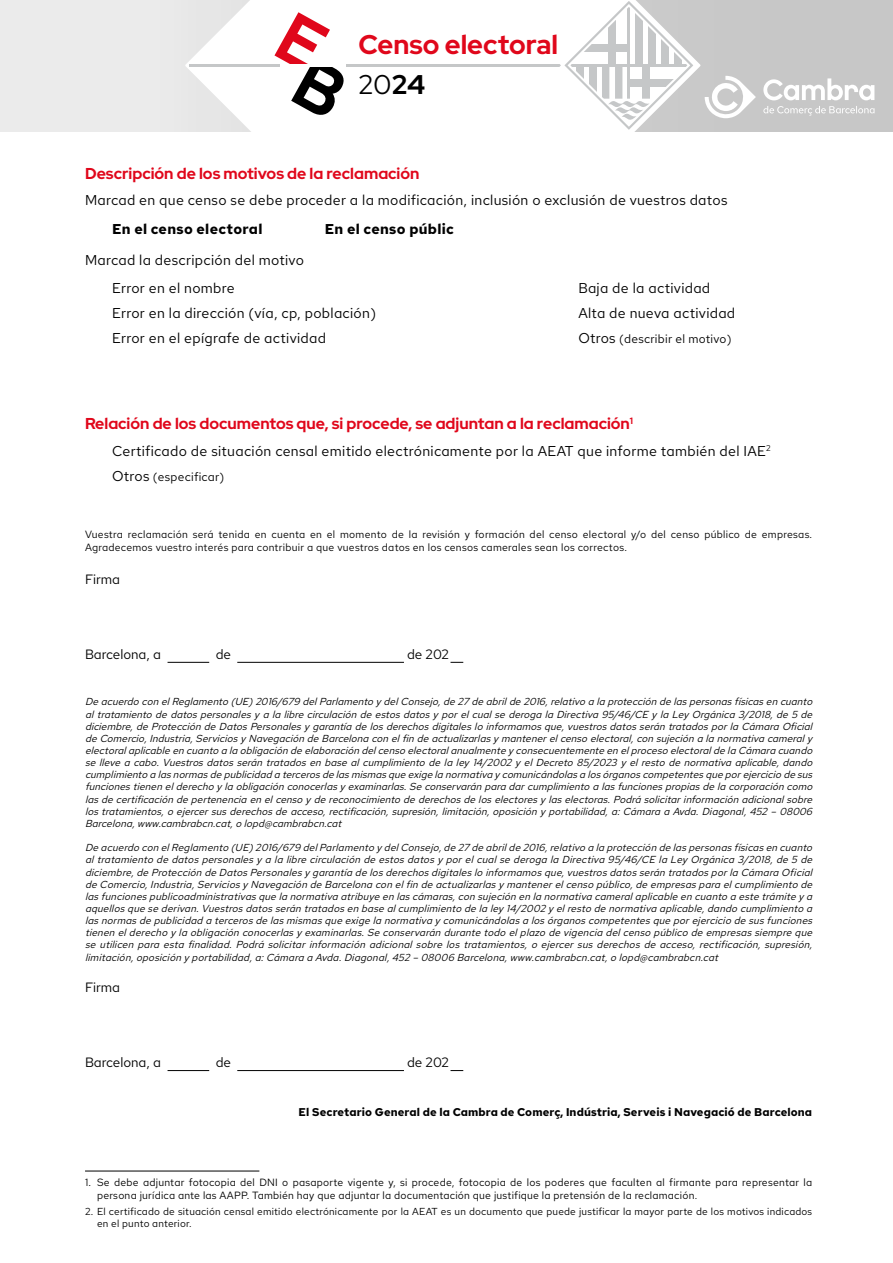
<style>
.page{position:relative;width:893px;height:1263px;background:#fff}
.page>*{position:absolute;margin:0;border:0;box-sizing:border-box;transform-origin:0 0}
.t1{font:700 27px "Red Hat Display";color:#e0071b}
.t2{font:27px "Red Hat Display";color:#000}
.t3{font:700 15.75px "Red Hat Display";color:#e0071b}
.t4{font:14.25px/27.3px "Red Hat Text";letter-spacing:.02em;color:#000}
.t5{font:700 14.25px "Red Hat Text";letter-spacing:.02em;color:#000}
.t6{font:13.5px "Red Hat Text";color:#000}
.t7{font:12px "Red Hat Text";letter-spacing:.02em;color:#000}
.t8{font:700 11.25px "Red Hat Text";letter-spacing:.01em;color:#000}
.t9{font:10.5px/12.6px "Red Hat Text";letter-spacing:.02em;color:#000}
.t10{font:italic 10.2px/12.1px "Red Hat Text";letter-spacing:.015em;color:#000;text-align:justify}
.t11{font:10.2px/12.1px "Red Hat Text";letter-spacing:.02em;color:#000}
.s1{font-weight:700}
.s2{font-size:14.25px}
.s3{font-size:10.2px}
</style>
<div class="page">
<svg style="left:0;top:0;width:893px;height:132px;background:#dadada"></svg>
<svg style="left:185px;top:0;width:129px;height:132px"></svg>
<svg style="left:314px;top:0;width:387px;height:132px"></svg>
<svg style="left:564px;top:1px;width:129px;height:129px"></svg>
<svg style="left:568px;top:4px;width:122px;height:123px"></svg>
<svg style="left:570px;top:7px;width:117px;height:117px"></svg>
<div style="left:608px;top:20px;width:8px;height:44px;background:#c5c7c8"></div>
<div style="left:635px;top:12px;width:8px;height:53px;background:#c5c7c8"></div>
<svg style="left:648px;top:20px;width:8px;height:44px"></svg>
<svg style="left:661px;top:20px;width:8px;height:44px"></svg>
<svg style="left:674px;top:20px;width:8px;height:44px"></svg>
<div style="left:579px;top:44px;width:49px;height:8px;background:#c5c7c8"></div>
<svg style="left:576px;top:66px;width:7px;height:45px"></svg>
<svg style="left:589px;top:66px;width:7px;height:45px"></svg>
<svg style="left:651px;top:79px;width:27px;height:7px"></svg>
<hr style="left:570px;top:64px;width:117px;height:2px;background:#c5c7c8">
<hr style="left:628px;top:7px;width:2px;height:92px;background:#c5c7c8">
<svg style="left:602px;top:66px;width:49px;height:59px"></svg>
<hr style="left:346px;top:64px;width:183px;height:2px;background:#c5c7c8">
<hr style="left:438px;top:64px;width:123px;height:2px;background:#c5c7c8">
<hr style="left:189px;top:64px;width:82px;height:2px;background:#c5c7c8">
<svg style="left:705px;top:76px;width:51px;height:42px"></svg>
<svg style="left:763px;top:78px;width:111px;height:22px"></svg>
<svg style="left:763px;top:106px;width:111px;height:10px"></svg>
<hr style="left:85px;top:1171px;width:174px;height:1px;background:#000">
<hr style="left:168px;top:662px;width:41px;height:1px;background:#000">
<svg style="left:450px;top:662px;width:13px;height:1px"></svg>
<hr style="left:237px;top:662px;width:167px;height:1px;background:#000">
<hr style="left:168px;top:1070px;width:41px;height:1px;background:#000">
<svg style="left:450px;top:1070px;width:13px;height:1px"></svg>
<hr style="left:237px;top:1070px;width:167px;height:1px;background:#000">
<svg style="left:270px;top:12px;width:80px;height:108px"></svg>
<h1 class="t1" style="left:359px;top:27px;width:201px">Censo electoral</h1>
<h1 class="t2" style="left:359px;top:67px;width:68px">20<span class="s1">24</span></h1>
<h2 class="t3" style="left:85px;top:164px;width:336px">Descripción de los motivos de la reclamación</h2>
<h3 class="t4" style="left:85px;top:186px;width:644px">Marcad en que censo se debe proceder a la modificación, inclusión o exclusión de vuestros datos</h3>
<h3 class="t5" style="left:112px;top:219px;width:152px">En el censo electoral</h3>
<h3 class="t5" style="left:325px;top:219px;width:131px">En el censo públic</h3>
<h3 class="t4" style="left:112px;top:246px;width:193px;text-indent:-27px">Marcad la descripción del motivo<br>Error en el nombre</h3>
<h3 class="t4" style="left:578px;top:274px;width:133px">Baja de la actividad</h3>
<h3 class="t4" style="left:112px;top:299px;width:266px">Error en la dirección (vía, cp, población)</h3>
<h3 class="t4" style="left:578px;top:299px;width:158px">Alta de nueva actividad</h3>
<h3 class="t4" style="left:112px;top:324px;width:215px">Error en el epígrafe de actividad</h3>
<p class="t7" style="left:578px;top:331px;width:155px"><span class="s2">Otros</span> (describir el motivo)</p>
<h2 class="t3" style="left:85px;top:413px;width:550px">Relación de los documentos que, si procede, se adjuntan a la reclamación<sup>1</sup></h2>
<h3 class="t4" style="left:112px;top:437px;width:660px">Certificado de situación censal emitido electrónicamente por la AEAT que informe también del IAE<sup>2</sup></h3>
<p class="t7" style="left:112px;top:469px;width:114px"><span class="s2">Otros</span> (especificar)</p>
<p class="t9" style="left:85px;top:528px;width:729px">Vuestra reclamación será tenida en cuenta en el momento de la revisión y formación del censo electoral y/o del censo público de empresas.<br>Agradecemos vuestro interés para contribuir a que vuestros datos en los censos camerales sean los correctos.</p>
<h3 class="t6" style="left:85px;top:570px;width:37px">Firma</h3>
<h3 class="t6" style="left:85px;top:645px;width:77px">Barcelona, a</h3>
<h3 class="t6" style="left:216px;top:645px;width:17px">de</h3>
<h3 class="t6" style="left:407px;top:645px;width:43px">de 202</h3>
<p class="t10" style="left:85px;top:695px;width:732px">Deacuerdo conelReglamento (UE)2016/679 delParlamento ydelConsejo,de27deabrilde2016,relativo a la proteccióndelaspersonasfísicasencuanto altratamiento dedatospersonalesya la librecirculacióndeestosdatosyporelcualsederoga la Directiva 95/46/CE yla LeyOrgánica 3/2018,de5 de diciembre,deProteccióndeDatosPersonalesygarantía delosderechosdigitaleslo informamosque,vuestrosdatosserántratadosporla Cámara Oficial deComercio,Industria,ServiciosyNavegacióndeBarcelona conelfindeactualizarlasymantenerelcenso electoral,consujecióna la normativa cameraly electoralaplicableencuanto a la obligacióndeelaboracióndelcenso electoralanualmenteyconsecuentementeenelproceso electoraldela Cámara cuando sellevea cabo.Vuestrosdatosserántratadosenbasealcumplimiento dela ley14/2002yelDecreto 85/2023 yelresto denormativa aplicable,dando cumplimiento a lasnormasdepublicidad a tercerosdelasmismasqueexigela normativa ycomunicándolasa losórganoscompetentesqueporejercicio desus funcionestienenelderecho yla obligaciónconocerlasyexaminarlas.Seconservaránpara darcumplimiento a lasfuncionespropiasdela corporacióncomo lasdecertificacióndepertenencia enelcenso ydereconocimiento dederechosdeloselectoresylaselectoras.Podrá solicitarinformaciónadicionalsobre lostratamientos,o ejercersusderechosdeacceso,rectificación,supresión,limitación,oposiciónyportabilidad,a:Cámara a Avda.Diagonal,452–08006<br>Barcelona,www.cambrabcn.cat,o lopd@cambrabcn.cat</p>
<p class="t10" style="left:85px;top:841px;width:732px">De acuerdo con elReglamento (UE)2016/679 delParlamento ydelConsejo,de 27 de abrilde 2016,relativo a la protección de laspersonasfísicasen cuanto altratamiento de datospersonalesya la libre circulación de estosdatosyporelcualse deroga la Directiva 95/46/CE la LeyOrgánica 3/2018,de 5 de diciembre,de Protección de DatosPersonalesygarantía de losderechosdigitaleslo informamosque,vuestrosdatosserán tratadosporla Cámara Oficial de Comercio,Industria,ServiciosyNavegación de Barcelona con elfin de actualizarlasymantenerelcenso público,de empresaspara elcumplimiento de lasfuncionespublicoadministrativasque la normativa atribuye en lascámaras,con sujeción en la normativa cameralaplicable en cuanto a este trámite ya aquellosque se derivan.Vuestrosdatosserán tratadosen base alcumplimiento de la ley14/2002 yelresto de normativa aplicable,dando cumplimiento a lasnormasde publicidad a tercerosde lasmismasque exige la normativa ycomunicándolasa losórganoscompetentesque porejercicio de susfunciones tienen elderecho yla obligación conocerlasyexaminarlas.Se conservarán durante todo elplazo de vigencia delcenso público de empresassiempre que se utilicen para esta finalidad. Podrá solicitar información adicional sobre los tratamientos, o ejercer sus derechos de acceso, rectificación, supresión, limitación,oposición yportabilidad,a:Cámara a Avda.Diagonal,452 – 08006 Barcelona,www.cambrabcn.cat,o lopd@cambrabcn.cat</p>
<h3 class="t6" style="left:85px;top:978px;width:37px">Firma</h3>
<h3 class="t6" style="left:85px;top:1053px;width:77px">Barcelona, a</h3>
<h3 class="t6" style="left:216px;top:1053px;width:17px">de</h3>
<h3 class="t6" style="left:407px;top:1053px;width:43px">de 202</h3>
<p class="t8" style="left:299px;top:1104px;width:515px">El Secretario General de la Cambra de Comerç, Indústria, Serveis i Navegació de Barcelona</p>
<p class="t9" style="left:97px;top:1176px;width:717px;text-indent:-12px">1. Se debe adjuntar fotocopia del DNI o pasaporte vigente y, si procede, fotocopia de los poderes que faculten al firmante para representar la persona jurídica ante las AAPP. También hay que adjuntar la documentación que justifique la pretensión de la reclamación<span class="s3">.</span></p>
<p class="t11" style="left:97px;top:1205px;width:717px;text-indent:-12px">2. El certificado de situación censal emitido electrónicamente por la AEAT es un documento que puede justificar la mayor parte de los motivos indicados en el punto anterior.</p>
</div>
